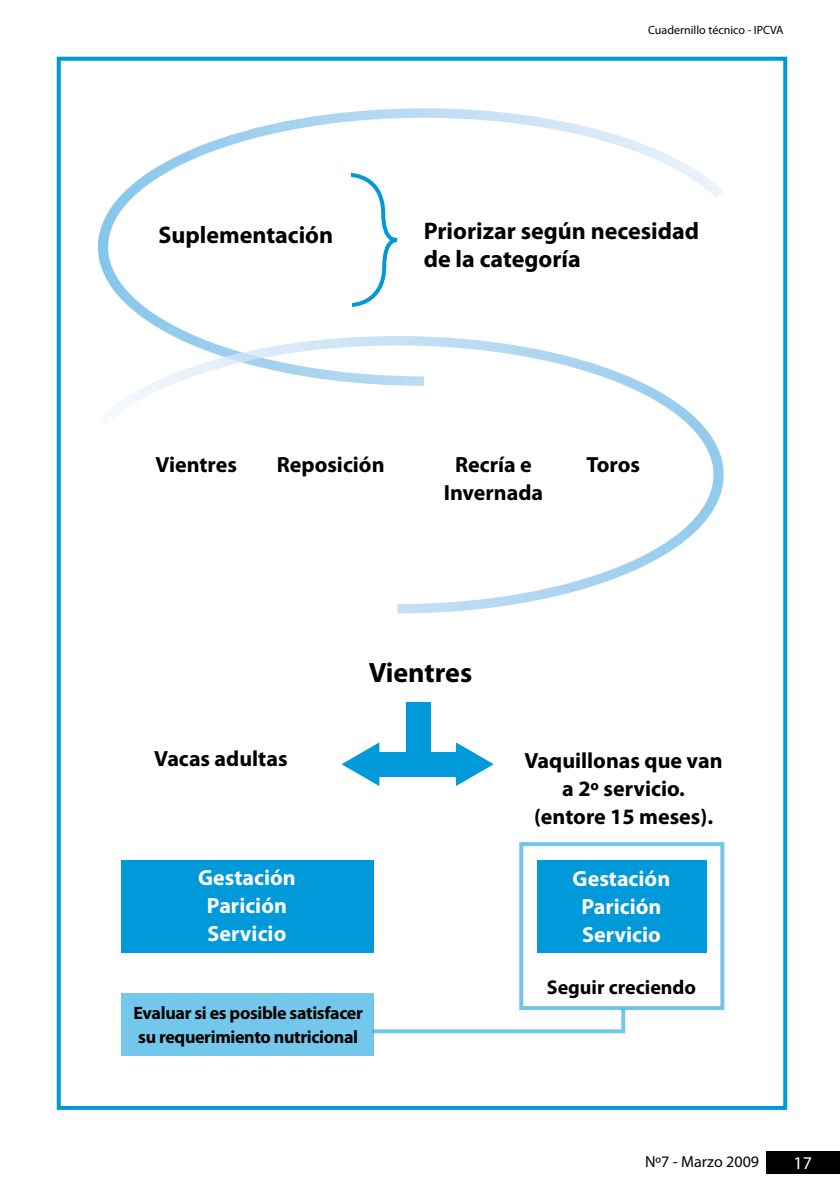
<style>
.page{position:relative;width:840px;height:1191px;background:#fff}
.page>*{position:absolute;margin:0;border:0;box-sizing:border-box;transform-origin:0 0}
.t1{font:700 28px "Myriad Pro";color:#000}
.t2{font:700 24px/28px "Myriad Pro";color:#000}
.t3{font:700 22px/28px "Myriad Pro";color:#000;text-align:center}
.t4{font:700 22px/28px "Myriad Pro";color:#fff;text-align:center}
.t5{font:700 20px "Myriad Pro";color:#000}
.t6{font:700 18px/24px "Myriad Pro";letter-spacing:-.02em;color:#000}
.t7{font:18px "Myriad Pro";color:#fff}
.t8{font:16px "Myriad Pro";color:#000}
.t9{font:12px "Myriad Pro";color:#000}
</style>
<div class="page">
<div style="left:765px;top:1151px;width:74px;height:22px;background:#000"></div>
<div style="left:536px;top:860px;width:169px;height:93px;background:#0099da"></div>
<div style="left:121px;top:860px;width:252px;height:93px;background:#0099da"></div>
<div style="left:121px;top:992px;width:252px;height:63px;background:#73c7ea"></div>
<svg style="left:98px;top:108px;width:625px;height:228px"></svg>
<svg style="left:116px;top:336px;width:607px;height:277px"></svg>
<div style="left:406px;top:702px;width:24px;height:52px;background:#0099da"></div>
<div style="left:379px;top:752px;width:51px;height:25px;background:#0099da"></div>
<svg style="left:341px;top:742px;width:38px;height:44px"></svg>
<div style="left:405px;top:752px;width:51px;height:25px;background:#0099da"></div>
<svg style="left:455px;top:742px;width:38px;height:44px"></svg>
<svg style="left:372px;top:1007px;width:254px;height:28px"></svg>
<div style="left:57px;top:57px;width:729px;height:1053px;border:4px solid #0099da"></div>
<p class="t9" style="left:647px;top:22px;width:137px">Cuadernillo técnico - IPCVA</p>
<p class="t2" style="left:158px;top:220px;width:176px">Suplementación</p>
<p class="t2" style="left:423px;top:216px;width:277px">Priorizar según necesidad de la categoría</p>
<p class="t3" style="left:155px;top:449px;width:83px">Vientres</p>
<p class="t3" style="left:276px;top:449px;width:109px">Reposición</p>
<p class="t3" style="left:443px;top:449px;width:101px">Recría e<br>Invernada</p>
<p class="t3" style="left:586px;top:449px;width:55px">Toros</p>
<p class="t1" style="left:368px;top:654px;width:105px">Vientres</p>
<p class="t3" style="left:154px;top:743px;width:135px">Vacas adultas</p>
<p class="t3" style="left:524px;top:746px;width:199px">Vaquillonas que van a 2º servicio. (entore 15 meses).</p>
<p class="t4" style="left:198px;top:863px;width:99px">Gestación<br>Parición<br>Servicio</p>
<p class="t4" style="left:572px;top:864px;width:99px">Gestación<br>Parición<br>Servicio</p>
<p class="t5" style="left:546px;top:974px;width:151px">Seguir creciendo</p>
<p class="t6" style="left:133px;top:1000px;width:231px">Evaluar si es posible satisfacer su requerimiento nutricional</p>
<p class="t8" style="left:644px;top:1151px;width:115px">Nº7 - Marzo 2009</p>
<p class="t7" style="left:793px;top:1151px;width:20px">17</p>
</div>
